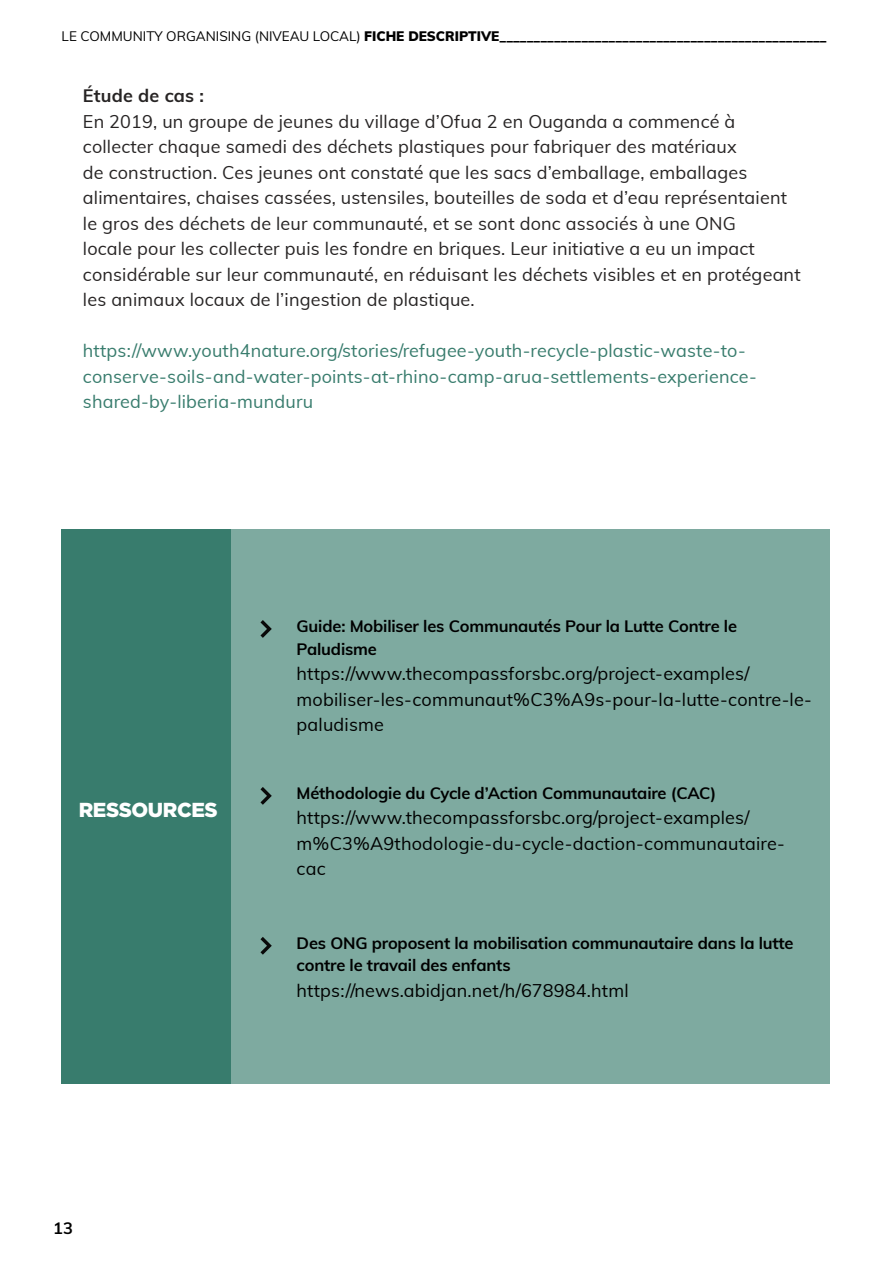
<style>
.page{position:relative;width:893px;height:1263px;background:#fff}
.page>*{position:absolute;margin:0;border:0;box-sizing:border-box;transform-origin:0 0}
.t1{font:900 20.25px "Gotham";letter-spacing:-.02em;color:#fff}
.t2{font:18px/25.5px "Muli";letter-spacing:.01em;color:#272424}
.t3{font:18px/25.5px "Muli";letter-spacing:.01em;color:#000}
.t4{font:18px/25.5px "Muli";letter-spacing:.01em;color:#387c6d}
.t5{font:700 18px "Muli";letter-spacing:.01em;color:#272424}
.t6{font:700 16.5px/22.5px "Muli";letter-spacing:-.01em;color:#000}
.t7{font:900 13.5px "Muli";color:#000}
.s1{font-weight:400}
</style>
<div class="page">
<div style="left:219px;top:529px;width:610px;height:555px;background:#7eaaa0"></div>
<div style="left:62px;top:529px;width:169px;height:555px;background:#387c6d"></div>
<svg style="left:260px;top:620px;width:12px;height:18px"></svg>
<svg style="left:260px;top:787px;width:12px;height:18px"></svg>
<svg style="left:260px;top:937px;width:12px;height:18px"></svg>
<p class="t7" style="left:62px;top:26px;width:767px"><span class="s1">LE COMMUNITY ORGANISING (NIVEAU LOCAL)</span> FICHE DESCRIPTIVE________________________________________________</p>
<p class="t5" style="left:83px;top:82px;width:123px">Étude de cas :</p>
<p class="t2" style="left:83px;top:107px;width:719px">En 2019, un groupe de jeunes du village d’Ofua 2 en Ouganda a commencé à collecter chaque samedi des déchets plastiques pour fabriquer des matériaux<br>de construction. Ces jeunes ont constaté que les sacs d’emballage, emballages alimentaires, chaises cassées, ustensiles, bouteilles de soda et d’eau représentaient le gros des déchets de leur communauté, et se sont donc associés à une ONG<br>locale pour les collecter puis les fondre en briques. Leur initiative a eu un impact considérable sur leur communauté, en réduisant les déchets visibles et en protégeant les animaux locaux de l’ingestion de plastique.</p>
<p class="t4" style="left:83px;top:337px;width:675px">https://www.youth4nature.org/stories/refugee-youth-recycle-plastic-waste-to&shy;conserve-soils-and-water-points-at-rhino-camp-arua-settlements-experience&shy;shared-by-liberia-munduru</p>
<p class="t1" style="left:79px;top:796px;width:140px">RESSOURCES</p>
<p class="t6" style="left:297px;top:614px;width:442px">Guide: Mobiliser les Communautés Pour la Lutte Contre le<br>Paludisme</p>
<p class="t3" style="left:297px;top:660px;width:517px">https://www.thecompassforsbc.org/project-examples/ mobiliser-les-communaut%C3%A9s-pour-la-lutte-contre-le&shy;paludisme</p>
<p class="t6" style="left:297px;top:781px;width:421px">Méthodologie du Cycle d’Action Communautaire (CAC)</p>
<p class="t3" style="left:297px;top:804px;width:490px">https://www.thecompassforsbc.org/project-examples/ m%C3%A9thodologie-du-cycle-daction-communautaire&shy;cac</p>
<p class="t6" style="left:297px;top:931px;width:499px">Des ONG proposent la mobilisation communautaire dans la lutte contre le travail des enfants</p>
<p class="t3" style="left:297px;top:976px;width:334px">https://news.abidjan.net/h/678984.html</p>
<p class="t6" style="left:53px;top:1216px;width:21px">13</p>
</div>
